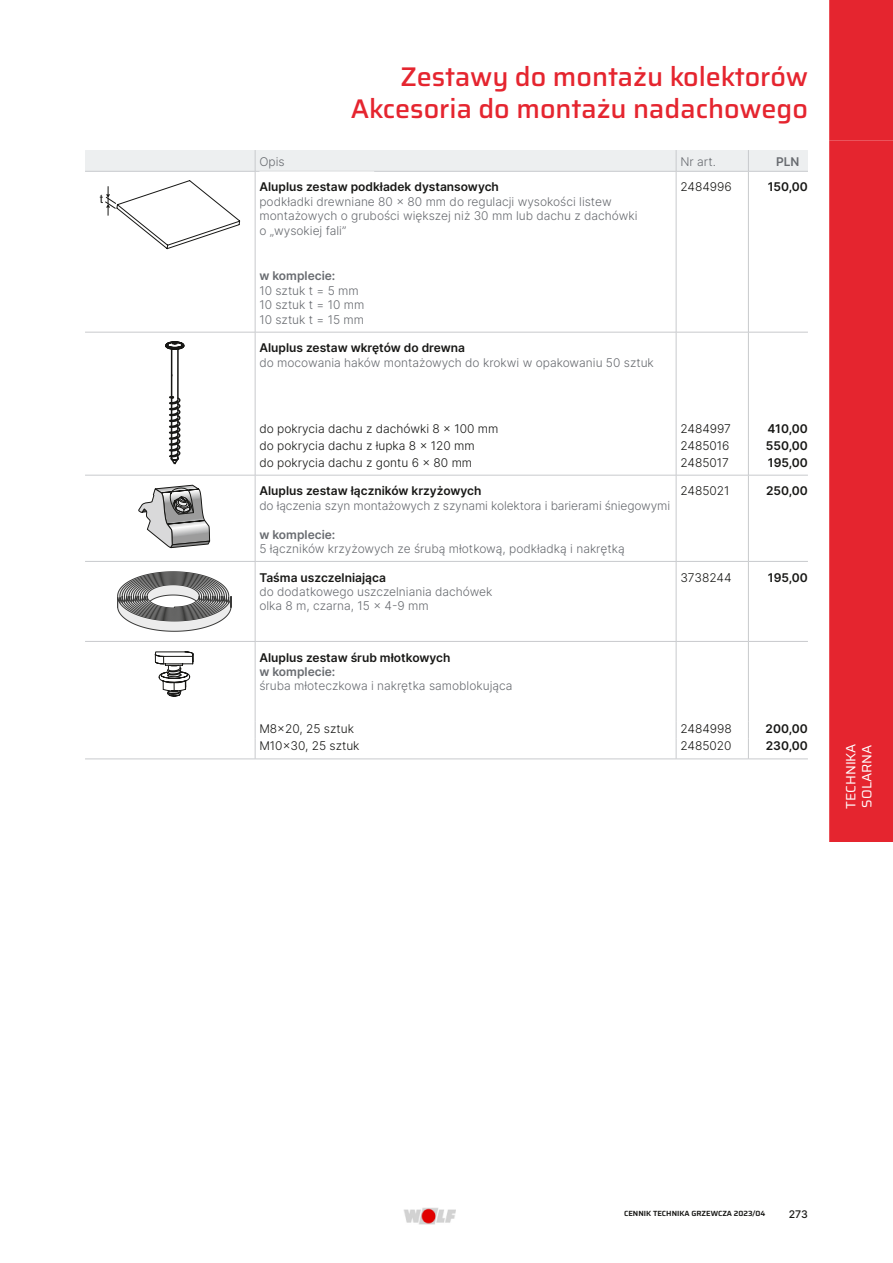
<style>
.page{position:relative;width:893px;height:1263px;background:#fff}
.page>*{position:absolute;margin:0;border:0;box-sizing:border-box;transform-origin:0 0}
.t1{font:500 27px/32.4px "Saira";color:#e5252f;text-align:right}
.t2{font:13.5px/16.2px "Saira";color:#fff}
.t3{font:300 12px/14.4px "Inter";color:#686b70}
.t4{font:600 12px "Inter";color:#171715}
.t5{font:300 12px "Inter";color:#171715}
.t6{font:600 12px "Inter";color:#686b70}
.t7{font:12px "Arial";color:#171715}
.t8{font:500 10.5px "Inter";color:#171715}
.t9{font:600 7.5px "Saira";color:#171715}
</style>
<div class="page">
<img style="left:404px;top:1208px;width:51px;height:16px">
<div style="left:829px;top:0;width:64px;height:842px;background:#e5252f"></div>
<hr style="left:748px;top:171px;width:1px;height:161px;background:#c8cacd">
<hr style="left:85px;top:332px;width:170px;height:1px;background:#c8cacd">
<hr style="left:676px;top:332px;width:72px;height:1px;background:#c8cacd">
<hr style="left:748px;top:332px;width:60px;height:1px;background:#c8cacd">
<hr style="left:255px;top:332px;width:421px;height:1px;background:#c8cacd">
<hr style="left:255px;top:171px;width:1px;height:161px;background:#c8cacd">
<hr style="left:676px;top:171px;width:1px;height:161px;background:#c8cacd">
<div style="left:85px;top:150px;width:723px;height:21px;background:#edeff0"></div>
<hr style="left:85px;top:171px;width:170px;height:1px;background:#c8cacd">
<hr style="left:255px;top:171px;width:421px;height:1px;background:#c8cacd">
<hr style="left:676px;top:171px;width:72px;height:1px;background:#c8cacd">
<hr style="left:748px;top:171px;width:60px;height:1px;background:#c8cacd">
<hr style="left:255px;top:332px;width:1px;height:89px;background:#c8cacd">
<hr style="left:676px;top:332px;width:1px;height:89px;background:#c8cacd">
<hr style="left:748px;top:332px;width:1px;height:89px;background:#c8cacd">
<svg style="left:255px;top:421px;width:1px;height:54px"></svg>
<svg style="left:676px;top:421px;width:1px;height:54px"></svg>
<svg style="left:748px;top:421px;width:1px;height:54px"></svg>
<hr style="left:85px;top:475px;width:170px;height:1px;background:#c8cacd">
<hr style="left:255px;top:475px;width:421px;height:1px;background:#c8cacd">
<hr style="left:255px;top:475px;width:1px;height:86px;background:#c8cacd">
<hr style="left:676px;top:475px;width:72px;height:1px;background:#c8cacd">
<hr style="left:676px;top:475px;width:1px;height:86px;background:#c8cacd">
<hr style="left:748px;top:475px;width:60px;height:1px;background:#c8cacd">
<hr style="left:748px;top:475px;width:1px;height:86px;background:#c8cacd">
<hr style="left:85px;top:561px;width:170px;height:1px;background:#c8cacd">
<hr style="left:255px;top:561px;width:421px;height:1px;background:#c8cacd">
<hr style="left:255px;top:562px;width:1px;height:79px;background:#c8cacd">
<hr style="left:676px;top:561px;width:72px;height:1px;background:#c8cacd">
<hr style="left:676px;top:562px;width:1px;height:79px;background:#c8cacd">
<hr style="left:748px;top:561px;width:60px;height:1px;background:#c8cacd">
<hr style="left:748px;top:562px;width:1px;height:79px;background:#c8cacd">
<hr style="left:85px;top:641px;width:170px;height:1px;background:#c8cacd">
<hr style="left:255px;top:641px;width:421px;height:1px;background:#c8cacd">
<hr style="left:255px;top:642px;width:1px;height:80px;background:#c8cacd">
<hr style="left:676px;top:641px;width:72px;height:1px;background:#c8cacd">
<hr style="left:676px;top:642px;width:1px;height:80px;background:#c8cacd">
<hr style="left:748px;top:641px;width:60px;height:1px;background:#c8cacd">
<hr style="left:748px;top:642px;width:1px;height:80px;background:#c8cacd">
<svg style="left:255px;top:722px;width:1px;height:37px"></svg>
<svg style="left:676px;top:722px;width:1px;height:37px"></svg>
<svg style="left:748px;top:722px;width:1px;height:37px"></svg>
<hr style="left:85px;top:759px;width:170px;height:1px;background:#c8cacd">
<hr style="left:255px;top:759px;width:421px;height:1px;background:#c8cacd">
<hr style="left:676px;top:759px;width:72px;height:1px;background:#c8cacd">
<hr style="left:748px;top:759px;width:60px;height:1px;background:#c8cacd">
<svg style="left:105px;top:180px;width:136px;height:70px"></svg>
<svg style="left:165px;top:341px;width:20px;height:124px"></svg>
<svg style="left:138px;top:484px;width:73px;height:64px"></svg>
<svg style="left:117px;top:571px;width:115px;height:61px"></svg>
<svg style="left:154px;top:651px;width:40px;height:46px"></svg>
<p class="t7" style="left:100px;top:191px;width:5px">t</p>
<h1 class="t1" style="left:351px;top:59px;width:459px">Zestawy do montażu kolektorów<br>Akcesoria do montażu nadachowego</h1>
<p class="t3" style="left:259px;top:155px;width:27px">Opis</p>
<p class="t3" style="left:680px;top:155px;width:37px">Nr art.</p>
<p class="t6" style="left:776px;top:153px;width:25px">PLN</p>
<p class="t4" style="left:259px;top:178px;width:241px">Aluplus zestaw podkładek dystansowych</p>
<p class="t3" style="left:259px;top:194px;width:380px">podkładki drewniane 80 x 80 mm do regulacji wysokości listew montażowych o grubości większej niż 30 mm lub dachu z dachówki o „wysokiej fali”</p>
<p class="t6" style="left:259px;top:267px;width:78px">w komplecie:</p>
<p class="t3" style="left:259px;top:283px;width:107px">10 sztuk t = 5 mm<br>10 sztuk t = 10 mm<br>10 sztuk t = 15 mm</p>
<p class="t4" style="left:259px;top:339px;width:207px">Aluplus zestaw wkrętów do drewna</p>
<p class="t3" style="left:259px;top:355px;width:396px">do mocowania haków montażowych do krokwi w opakowaniu 50 sztuk</p>
<p class="t5" style="left:680px;top:178px;width:53px">2484996</p>
<p class="t4" style="left:768px;top:178px;width:42px">150,00</p>
<p class="t5" style="left:259px;top:419px;width:241px">do pokrycia dachu z dachówki 8 x 100 mm</p>
<p class="t5" style="left:680px;top:419px;width:52px">2484997</p>
<p class="t4" style="left:767px;top:419px;width:42px">410,00</p>
<p class="t5" style="left:259px;top:436px;width:217px">do pokrycia dachu z łupka 8 x 120 mm</p>
<p class="t5" style="left:680px;top:436px;width:51px">2485016</p>
<p class="t4" style="left:766px;top:436px;width:44px">550,00</p>
<p class="t5" style="left:259px;top:454px;width:214px">do pokrycia dachu z gontu 6 x 80 mm</p>
<p class="t5" style="left:680px;top:454px;width:50px">2485017</p>
<p class="t4" style="left:768px;top:454px;width:42px">195,00</p>
<p class="t4" style="left:259px;top:482px;width:224px">Aluplus zestaw łączników krzyżowych</p>
<p class="t3" style="left:259px;top:498px;width:412px">do łączenia szyn montażowych z szynami kolektora i barierami śniegowymi</p>
<p class="t6" style="left:259px;top:525px;width:78px">w komplecie:</p>
<p class="t3" style="left:259px;top:541px;width:367px">5 łączników krzyżowych ze śrubą młotkową, podkładką i nakrętką</p>
<p class="t5" style="left:680px;top:482px;width:51px">2485021</p>
<p class="t4" style="left:766px;top:482px;width:43px">250,00</p>
<p class="t4" style="left:259px;top:568px;width:128px">Taśma uszczelniająca</p>
<p class="t3" style="left:259px;top:584px;width:235px">do dodatkowego uszczelniania dachówek olka 8 m, czarna, 15 x 4-9 mm</p>
<p class="t5" style="left:680px;top:568px;width:53px">3738244</p>
<p class="t4" style="left:768px;top:568px;width:42px">195,00</p>
<p class="t4" style="left:259px;top:648px;width:193px">Aluplus zestaw śrub młotkowych</p>
<p class="t6" style="left:259px;top:663px;width:78px">w komplecie:</p>
<p class="t3" style="left:259px;top:678px;width:255px">śruba młoteczkowa i nakrętka samoblokująca</p>
<p class="t5" style="left:259px;top:720px;width:96px">M8x20, 25 sztuk</p>
<p class="t5" style="left:680px;top:720px;width:53px">2484998</p>
<p class="t4" style="left:766px;top:720px;width:44px">200,00</p>
<p class="t5" style="left:259px;top:737px;width:102px">M10x30, 25 sztuk</p>
<p class="t5" style="left:680px;top:737px;width:53px">2485020</p>
<p class="t4" style="left:766px;top:737px;width:44px">230,00</p>
<p class="t2" style="left:842px;top:809px;width:67px;rotate:-90deg">TECHNIKA<br>SOLARNA</p>
<p class="t9" style="left:624px;top:1207px;width:143px">CENNIK TECHNIKA GRZEWCZA 2023/04</p>
<p class="t8" style="left:789px;top:1206px;width:21px">273</p>
</div>
